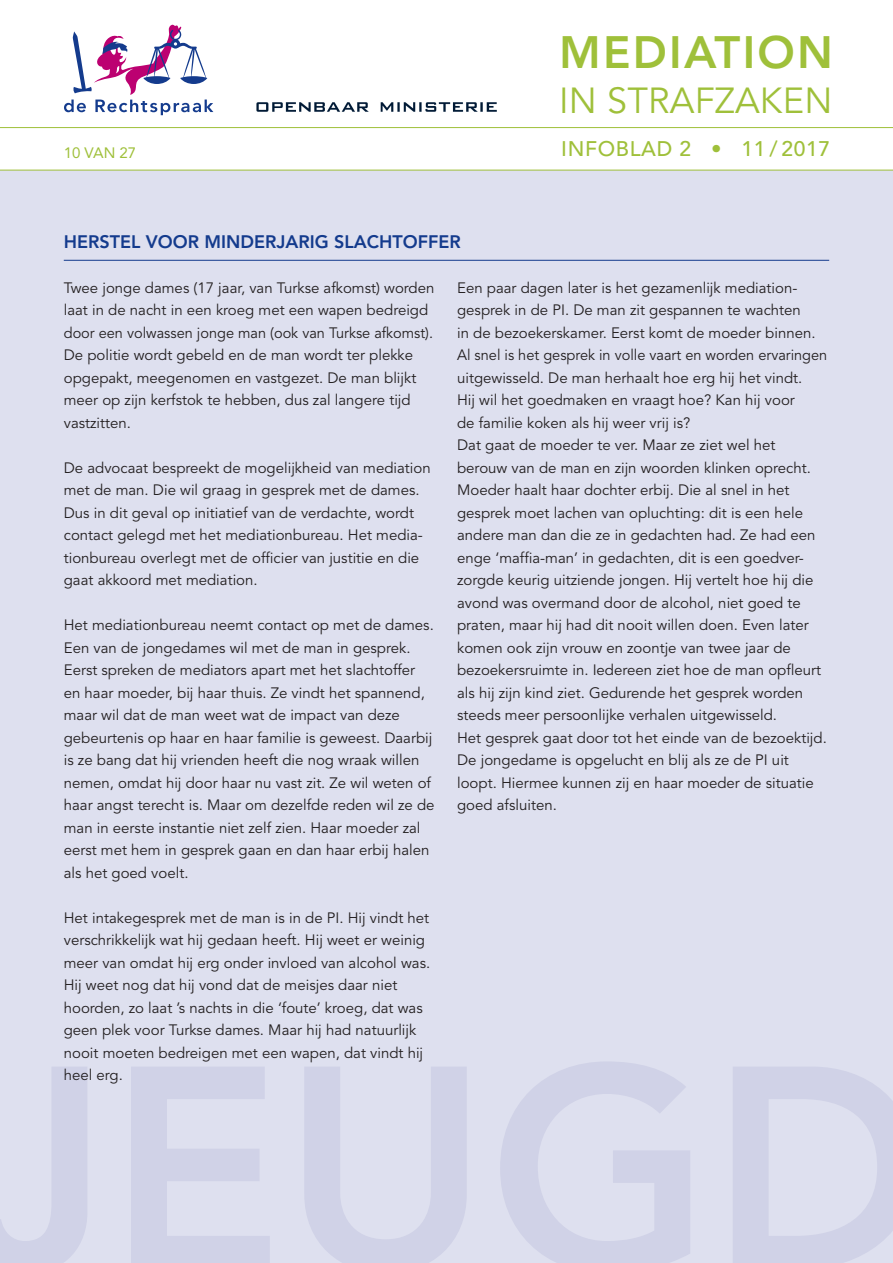
<style>
.page{position:relative;width:893px;height:1263px;background:#fff}
.page>*{position:absolute;margin:0;border:0;box-sizing:border-box;transform-origin:0 0}
.t1{font:800 45px "Avenir";letter-spacing:.05em;color:#9fc03a}
.t2{font:36px "Avenir";letter-spacing:.005em;color:#9fc03a}
.t3{font:500 21px "Avenir";letter-spacing:.03em;color:#9fc03a}
._00_looptekst{font:800 18px "Avenir";color:#143b8d}
._00_looptekst-2{font:15px/22.5px "Avenir";color:#231f20}
.t4{font:15px "Avenir";color:#9fc03a}
</style>
<div class="page">
<div style="left:0;top:170px;width:893px;height:1093px;background:#dee0ef"></div>
<hr style="left:64px;top:260px;width:765px;height:1px;background:#143b8d">
<svg style="left:64px;top:25px;width:149px;height:90px"></svg>
<hr style="left:0;top:127px;width:893px;height:1px;background:#9fc03a">
<hr style="left:0;top:170px;width:893px;height:1px;background:#9fc03a">
<img style="left:256px;top:102px;width:241px;height:10px">
<p class="t4" style="left:64px;top:144px;width:74px">10 VAN 27</p>
<p class="_00_looptekst" style="left:64px;top:231px;width:399px">HERSTEL VOOR MINDERJARIG SLACHTOFFER</p>
<h1 class="t1" style="left:559px;top:26px;width:275px">MEDIATION</h1>
<h2 class="t2" style="left:559px;top:80px;width:275px">IN STRAFZAKEN</h2>
<h3 class="t3" style="left:561px;top:137px;width:270px">INFOBLAD 2 • 11 / 2017</h3>
<p class="_00_looptekst-2" style="left:64px;top:277px;width:372px">Twee jonge dames (17 jaar, van Turkse afkomst) worden laat in de nacht in een kroeg met een wapen bedreigd door een volwassen jonge man (ook van Turkse afkomst).<br>De politie wordt gebeld en de man wordt ter plekke opgepakt, meegenomen en vastgezet. De man blijkt meer op zijn kerfstok te hebben, dus zal langere tijd vastzitten.</p>
<p class="_00_looptekst-2" style="left:64px;top:457px;width:368px">De advocaat bespreekt de mogelijkheid van mediation met de man. Die wil graag in gesprek met de dames.<br>Dus in dit geval op initiatief van de verdachte, wordt contact gelegd met het mediationbureau. Het media&shy;tionbureau overlegt met de officier van justitie en die gaat akkoord met mediation.</p>
<p class="_00_looptekst-2" style="left:64px;top:614px;width:372px">Het mediationbureau neemt contact op met de dames.<br>Een van de jongedames wil met de man in gesprek.</p>
<p class="_00_looptekst-2" style="left:64px;top:659px;width:372px">Eerst spreken de mediators apart met het slachtoffer en haar moeder, bij haar thuis. Ze vindt het spannend, maar wil dat de man weet wat de impact van deze gebeurtenis op haar en haar familie is geweest. Daarbij is ze bang dat hij vrienden heeft die nog wraak willen nemen, omdat hij door haar nu vast zit. Ze wil weten of haar angst terecht is. Maar om dezelfde reden wil ze de man in eerste instantie niet zelf zien. Haar moeder zal eerst met hem in gesprek gaan en dan haar erbij halen als het goed voelt.</p>
<p class="_00_looptekst-2" style="left:64px;top:907px;width:368px">Het intakegesprek met de man is in de PI. Hij vindt het verschrikkelijk wat hij gedaan heeft. Hij weet er weinig meer van omdat hij erg onder invloed van alcohol was.<br>Hij weet nog dat hij vond dat de meisjes daar niet hoorden, zo laat ’s nachts in die ‘foute’ kroeg, dat was geen plek voor Turkse dames. Maar hij had natuurlijk nooit moeten bedreigen met een wapen, dat vindt hij heel erg.</p>
<p class="_00_looptekst-2" style="left:457px;top:277px;width:372px">Een paar dagen later is het gezamenlijk mediation&shy;gesprek in de PI. De man zit gespannen te wachten<br>in de bezoekerskamer. Eerst komt de moeder binnen.<br>Al snel is het gesprek in volle vaart en worden ervaringen uitgewisseld. De man herhaalt hoe erg hij het vindt.</p>
<p class="_00_looptekst-2" style="left:457px;top:389px;width:339px">Hij wil het goedmaken en vraagt hoe? Kan hij voor de familie koken als hij weer vrij is?</p>
<p class="_00_looptekst-2" style="left:457px;top:434px;width:371px">Dat gaat de moeder te ver. Maar ze ziet wel het berouw van de man en zijn woorden klinken oprecht.<br>Moeder haalt haar dochter erbij. Die al snel in het gesprek moet lachen van opluchting: dit is een hele andere man dan die ze in gedachten had. Ze had een enge ‘maffia-man’ in gedachten, dit is een goedver&shy;zorgde keurig uitziende jongen. Hij vertelt hoe hij die avond was overmand door de alcohol, niet goed te praten, maar hij had dit nooit willen doen. Even later komen ook zijn vrouw en zoontje van twee jaar de bezoekersruimte in. Iedereen ziet hoe de man opfleurt als hij zijn kind ziet. Gedurende het gesprek worden steeds meer persoonlijke verhalen uitgewisseld.<br>Het gesprek gaat door tot het einde van de bezoektijd.<br>De jongedame is opgelucht en blij als ze de PI uit loopt. Hiermee kunnen zij en haar moeder de situatie goed afsluiten.</p>
</div>
